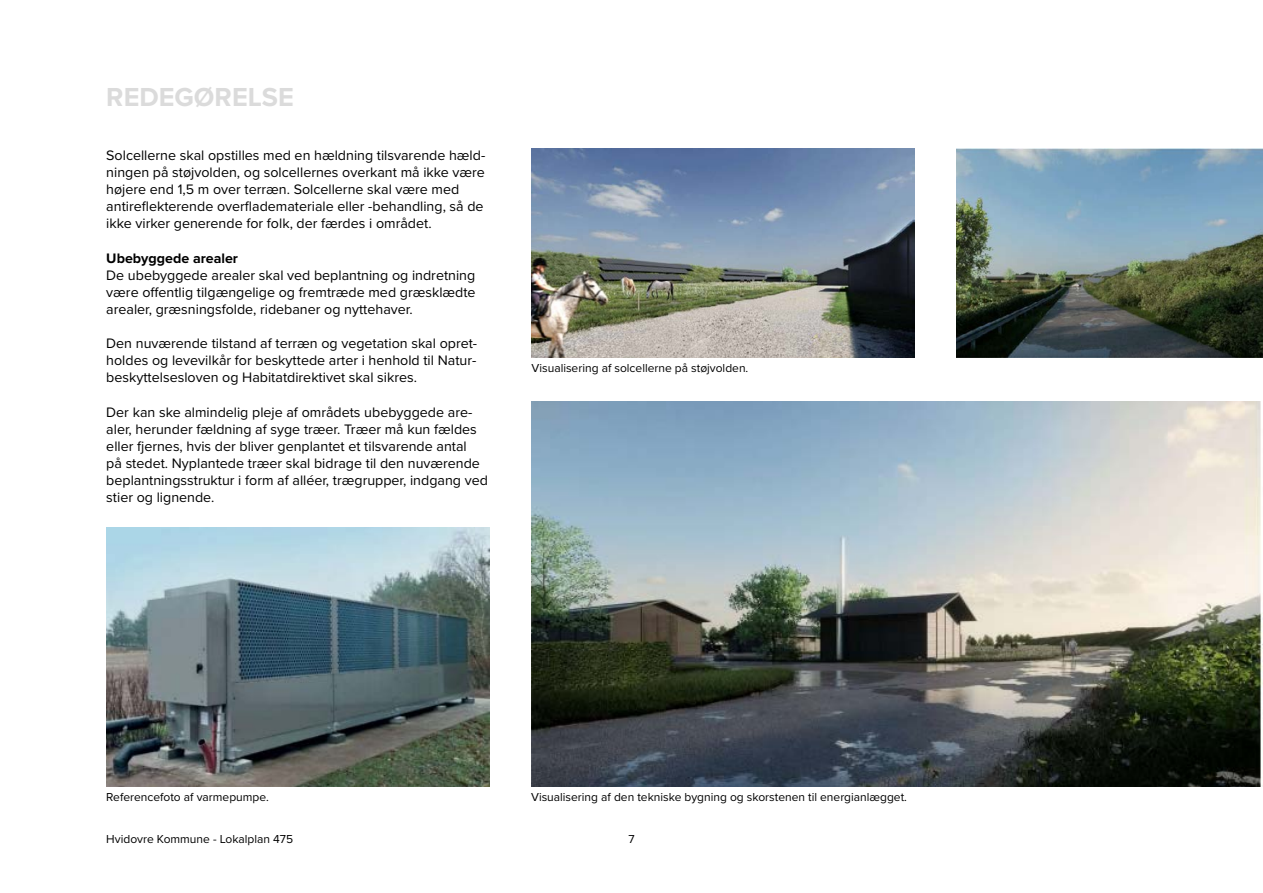
<style>
.page{position:relative;width:1263px;height:893px;background:#fff}
.page>*{position:absolute;margin:0;border:0;box-sizing:border-box;transform-origin:0 0}
.t1{font:700 27px "Proxima Nova";color:#dbdbdb}
.P_Brødtekst{font:14.25px/17.1px "Proxima Nova";color:#000}
.H4_underoverskrift_2{font:700 14.25px "Proxima Nova";color:#000}
.t2{font:12px "Proxima Nova";color:#000}
.t3{font:12px "Proxima Nova";color:#020203}
</style>
<div class="page">
<img style="left:531px;top:402px;width:732px;height:385px">
<img style="left:531px;top:149px;width:383px;height:208px">
<img style="left:957px;top:149px;width:306px;height:208px">
<img style="left:106px;top:528px;width:383px;height:259px">
<h1 class="t1" style="left:106px;top:77px;width:189px">REDEGØRELSE</h1>
<p class="P_Brødtekst" style="left:106px;top:146px;width:380px">Solcellerne skal opstilles med en hældning tilsvarende hæld&shy;ningen på støjvolden, og solcellernes overkant må ikke være højere end 1,5 m over terræn. Solcellerne skal være med antireflekterende overflademateriale eller -behandling, så de ikke virker generende for folk, der færdes i området.</p>
<h4 class="H4_underoverskrift_2" style="left:106px;top:247px;width:133px">Ubebyggede arealer</h4>
<p class="P_Brødtekst" style="left:106px;top:266px;width:371px;text-align:justify">De ubebyggede arealer skal ved beplantning og indretning være offentlig tilgængelige og fremtræde med græsklædte arealer, græsningsfolde, ridebaner og nyttehaver.</p>
<p class="P_Brødtekst" style="left:106px;top:334px;width:372px;text-align:justify">Den nuværende tilstand af terræn og vegetation skal opret&shy;holdes og levevilkår for beskyttede arter i henhold til Natur&shy;beskyttelsesloven og Habitatdirektivet skal sikres.</p>
<p class="P_Brødtekst" style="left:106px;top:403px;width:383px">Der kan ske almindelig pleje af områdets ubebyggede are&shy;aler, herunder fældning af syge træer. Træer må kun fældes eller fjernes, hvis der bliver genplantet et tilsvarende antal<br>på stedet. Nyplantede træer skal bidrage til den nuværende beplantningsstruktur i form af alléer, trægrupper, indgang ved stier og lignende.</p>
<p class="t2" style="left:531px;top:359px;width:218px">Visualisering af solcellerne på støjvolden.</p>
<p class="t2" style="left:106px;top:788px;width:164px">Referencefoto af varmepumpe.</p>
<p class="t2" style="left:531px;top:788px;width:377px">Visualisering af den tekniske bygning og skorstenen til energianlægget.</p>
<p class="t2" style="left:106px;top:830px;width:188px">Hvidovre Kommune - Lokalplan 475</p>
<p class="t3" style="left:628px;top:830px;width:8px">7</p>
</div>
